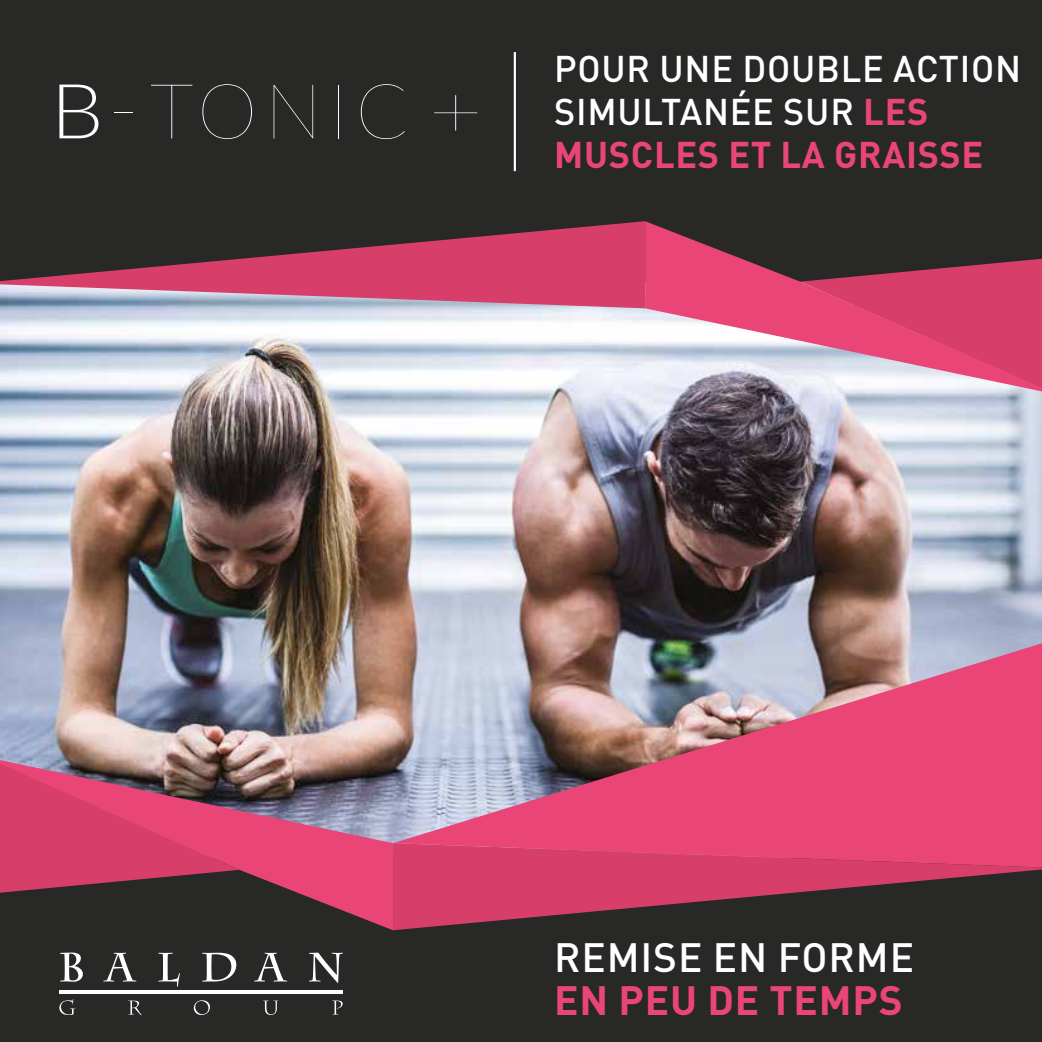
<style>
.page{position:relative;width:1042px;height:1042px;background:#282827}
.page>*{position:absolute;margin:0;border:0;box-sizing:border-box;transform-origin:0 0}
.t1{font:500 40.43px "DIN Pro";letter-spacing:.02em;color:#fff}
.t2{font:700 40.43px "DIN Pro";letter-spacing:.02em;color:#e94576}
.t3{font:500 36.75px/43.2px "DIN Pro";letter-spacing:.02em;color:#fff}
.s1{font-weight:700;color:#e94576}
</style>
<div class="page">
<img style="left:0;top:308px;width:1042px;height:452px">
<hr style="left:514px;top:52px;width:2px;height:119px;background:#fff">
<svg style="left:60px;top:952px;width:23px;height:29px"></svg>
<svg style="left:103px;top:953px;width:33px;height:28px"></svg>
<svg style="left:158px;top:953px;width:22px;height:33px"></svg>
<svg style="left:202px;top:952px;width:34px;height:29px"></svg>
<svg style="left:254px;top:953px;width:33px;height:28px"></svg>
<svg style="left:309px;top:952px;width:34px;height:31px"></svg>
<svg style="left:59px;top:999px;width:16px;height:16px"></svg>
<svg style="left:128px;top:1000px;width:14px;height:15px"></svg>
<svg style="left:194px;top:1000px;width:16px;height:15px"></svg>
<svg style="left:263px;top:1000px;width:15px;height:15px"></svg>
<svg style="left:332px;top:1000px;width:11px;height:14px"></svg>
<hr style="left:60px;top:990px;width:283px;height:3px;background:#fff">
<svg style="left:645px;top:221px;width:397px;height:170px"></svg>
<svg style="left:0;top:221px;width:645px;height:87px;fill:#d73e6a"></svg>
<svg style="left:0;top:760px;width:393px;height:170px"></svg>
<svg style="left:393px;top:867px;width:649px;height:63px;fill:#d73e6a"></svg>
<svg style="left:393px;top:643px;width:649px;height:224px;fill:#e94576"></svg>
<svg style="left:114px;top:112px;width:19px;height:1px"></svg>
<svg style="left:59px;top:85px;width:39px;height:53px"></svg>
<svg style="left:151px;top:85px;width:41px;height:53px"></svg>
<svg style="left:202px;top:84px;width:50px;height:55px"></svg>
<svg style="left:274px;top:85px;width:39px;height:53px"></svg>
<hr style="left:338px;top:85px;width:1px;height:53px;background:#fff">
<svg style="left:361px;top:84px;width:44px;height:55px"></svg>
<svg style="left:434px;top:95px;width:43px;height:36px"></svg>
<p class="t3" style="left:554px;top:43px;width:468px">POUR UNE DOUBLE ACTION<br>SIMULTANÉE SUR <span class="s1">LES<br>MUSCLES ET LA GRAISSE</span></p>
<p class="t1" style="left:554px;top:924px;width:361px">REMISE EN FORME</p>
<p class="t2" style="left:554px;top:967px;width:350px">EN PEU DE TEMPS</p>
</div>
